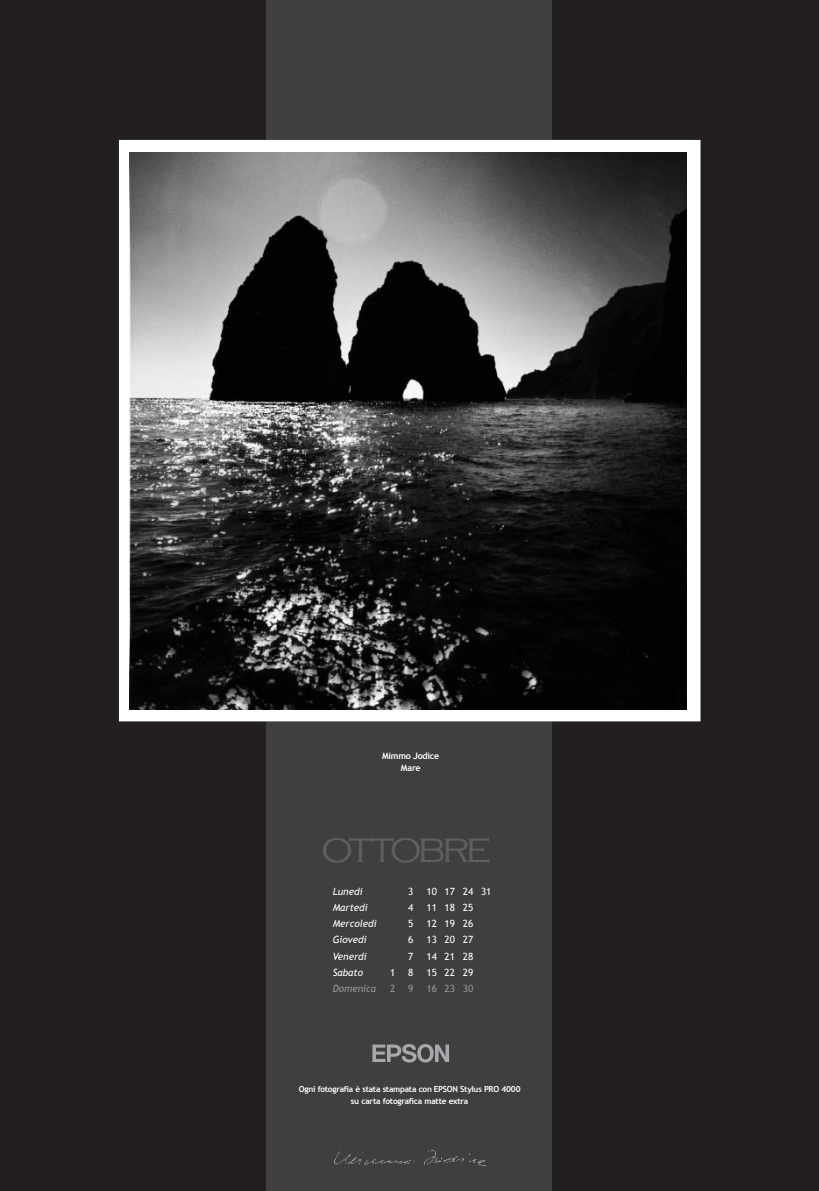
<style>
.page{position:relative;width:819px;height:1191px;background:#231f20}
.page>*{position:absolute;margin:0;border:0;box-sizing:border-box;transform-origin:0 0}
.t1{font:300 42.7px "Copperplate Gothic";letter-spacing:-.09em;color:#5f5f62}
.t2{font:9.97px "Trebuchet MS";color:#fff}
.t3{font:italic 9.97px "Trebuchet MS";color:#fff}
.t4{font:italic 9.97px "Trebuchet MS";color:#939598}
.t5{font:9.97px "Trebuchet MS";color:#939598}
.t6{font:700 8.92px/11.5px "Trebuchet MS";letter-spacing:-.03em;color:#fff;text-align:center}
.t7{font:700 8.31px/11.5px "Trebuchet MS";letter-spacing:-.03em;color:#fff;text-align:center}
</style>
<div class="page">
<div style="left:267px;top:0;width:285px;height:1191px;background:#3f3f40"></div>
<svg style="left:372px;top:1044px;width:77px;height:18px"></svg>
<img style="left:334px;top:1150px;width:152px;height:16px">
<div style="left:119px;top:140px;width:581px;height:581px;background:#fff"></div>
<img style="left:129px;top:152px;width:557px;height:558px">
<p class="t6" style="left:382px;top:750px;width:59px">Mimmo Jodice<br>Mare</p>
<h1 class="t1" style="left:321px;top:824px;width:172px">ottobre</h1>
<p class="t3" style="left:333px;top:885px;width:31px">Lunedi</p>
<p class="t2" style="left:408px;top:885px;width:7px">3</p>
<p class="t2" style="left:426px;top:885px;width:66px">10 17 24 31</p>
<p class="t3" style="left:333px;top:901px;width:37px">Martedi</p>
<p class="t2" style="left:408px;top:901px;width:7px">4</p>
<p class="t2" style="left:426px;top:901px;width:48px">11 18 25</p>
<p class="t3" style="left:333px;top:918px;width:46px">Mercoledi</p>
<p class="t2" style="left:408px;top:918px;width:7px">5</p>
<p class="t2" style="left:426px;top:918px;width:48px">12 19 26</p>
<p class="t3" style="left:333px;top:934px;width:35px">Giovedi</p>
<p class="t2" style="left:408px;top:934px;width:7px">6</p>
<p class="t2" style="left:426px;top:934px;width:48px">13 20 27</p>
<p class="t3" style="left:333px;top:950px;width:36px">Venerdi</p>
<p class="t2" style="left:408px;top:950px;width:7px">7</p>
<p class="t2" style="left:426px;top:950px;width:48px">14 21 28</p>
<p class="t3" style="left:333px;top:966px;width:32px">Sabato</p>
<p class="t2" style="left:390px;top:966px;width:7px">1</p>
<p class="t2" style="left:408px;top:966px;width:7px">8</p>
<p class="t2" style="left:426px;top:966px;width:48px">15 22 29</p>
<p class="t4" style="left:333px;top:982px;width:45px">Domenica</p>
<p class="t5" style="left:390px;top:982px;width:7px">2</p>
<p class="t5" style="left:408px;top:982px;width:7px">9</p>
<p class="t5" style="left:426px;top:982px;width:48px">16 23 30</p>
<p class="t7" style="left:299px;top:1083px;width:223px">Ogni fotografia è stata stampata con EPSON Stylus PRO 4000 su carta fotografica matte extra</p>
</div>
